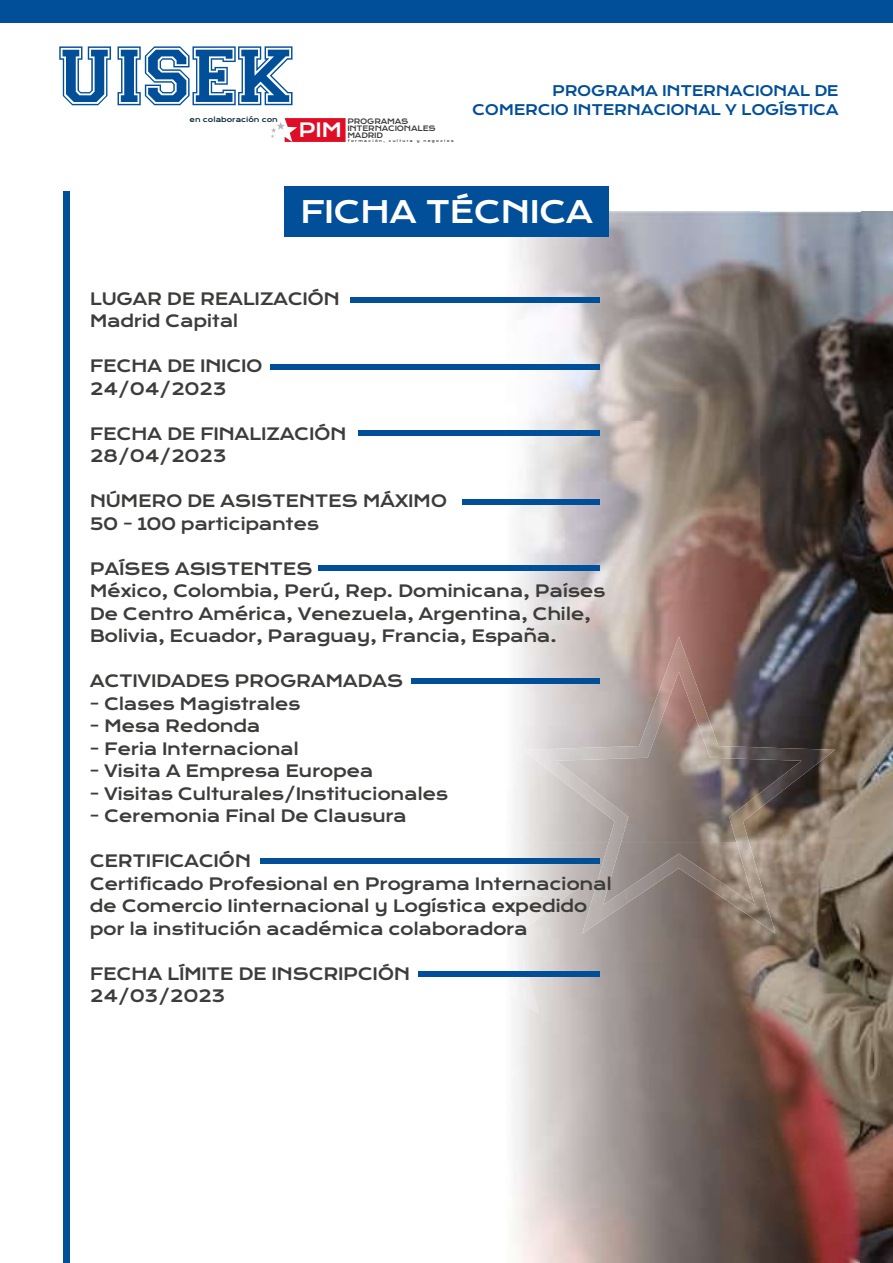
<style>
.page{position:relative;width:893px;height:1263px;background:#fff}
.page>*{position:absolute;margin:0;border:0;box-sizing:border-box;transform-origin:0 0}
.t1{font:30px "Krona One";letter-spacing:-.025em;color:#fff}
.t2{font:19.05px "Krona One";color:#fff}
.t3{font:16.5px/22.5px "Krona One";letter-spacing:-.025em;color:#3c3c3b}
.t4{font:14.25px/18.6px "Krona One";letter-spacing:-.025em;color:#014e99;text-align:right}
.t5{font:7.2px/7.1px "Krona One";letter-spacing:-.025em;color:#3c3c3b}
.t6{font:6.75px "Krona One";color:#072837}
.t7{font:3.45px "Krona One";letter-spacing:.4em;color:#3c3c3b}
</style>
<div class="page">
<img style="left:506px;top:212px;width:387px;height:1051px">
<img style="left:506px;top:212px;width:354px;height:1px">
<img style="left:626px;top:636px;width:105px;height:268px">
<img style="left:522px;top:746px;width:105px;height:89px">
<img style="left:731px;top:746px;width:104px;height:89px">
<img style="left:582px;top:834px;width:45px;height:99px">
<img style="left:731px;top:834px;width:44px;height:99px">
<img style="left:506px;top:883px;width:74px;height:130px">
<img style="left:506px;top:1069px;width:15px;height:12px">
<svg style="left:351px;top:863px;width:155px;height:114px"></svg>
<div style="left:284px;top:186px;width:324px;height:51px;background:#014e99"></div>
<div style="left:63px;top:192px;width:7px;height:1071px;background:#014e99"></div>
<div style="left:0;top:0;width:893px;height:22px;background:#014e99"></div>
<div style="left:462px;top:499px;width:138px;height:5px;background:#014e99"></div>
<div style="left:411px;top:678px;width:189px;height:6px;background:#014e99"></div>
<div style="left:419px;top:971px;width:181px;height:5px;background:#014e99"></div>
<div style="left:358px;top:430px;width:242px;height:6px;background:#014e99"></div>
<div style="left:319px;top:565px;width:281px;height:5px;background:#014e99"></div>
<div style="left:260px;top:858px;width:340px;height:5px;background:#014e99"></div>
<div style="left:271px;top:364px;width:329px;height:5px;background:#014e99"></div>
<div style="left:350px;top:297px;width:250px;height:5px;background:#014e99"></div>
<svg style="left:59px;top:46px;width:52px;height:59px"></svg>
<svg style="left:118px;top:46px;width:175px;height:59px"></svg>
<svg style="left:271px;top:118px;width:75px;height:24px"></svg>
<p class="t6" style="left:190px;top:115px;width:90px">en colaboración con</p>
<p class="t2" style="left:299px;top:119px;width:45px">PIM</p>
<p class="t5" style="left:347px;top:117px;width:90px">PROGRAMAS<br>INTERNACIONALES<br>MADRID</p>
<p class="t7" style="left:348px;top:138px;width:107px">formación, cultura y negocios</p>
<p class="t4" style="left:472px;top:81px;width:368px">PROGRAMA INTERNACIONAL DE<br>COMERCIO INTERNACIONAL Y LOGÍSTICA</p>
<h1 class="t1" style="left:300px;top:193px;width:295px">FICHA TÉCNICA</h1>
<p class="t3" style="left:90px;top:287px;width:252px">LUGAR DE REALIZACIÓN<br>Madrid Capital</p>
<p class="t3" style="left:90px;top:355px;width:174px">FECHA DE INICIO<br>24/04/2023</p>
<p class="t3" style="left:90px;top:423px;width:258px">FECHA DE FINALIZACIÓN<br>28/04/2023</p>
<p class="t3" style="left:90px;top:490px;width:359px">NÚMERO DE ASISTENTES MÁXIMO<br>50 - 100 participantes</p>
<p class="t3" style="left:90px;top:558px;width:517px">PAÍSES ASISTENTES<br>México, Colombia, Perú, Rep. Dominicana, Países De Centro América, Venezuela, Argentina, Chile, Bolivia, Ecuador, Paraguay, Francia, España.</p>
<p class="t3" style="left:90px;top:670px;width:315px">ACTIVIDADES PROGRAMADAS</p>
<p class="t3" style="left:90px;top:693px;width:212px">- Clases Magistrales</p>
<p class="t3" style="left:90px;top:715px;width:172px">- Mesa Redonda</p>
<p class="t3" style="left:90px;top:738px;width:211px">- Feria Internacional</p>
<p class="t3" style="left:90px;top:760px;width:285px">- Visita A Empresa Europea</p>
<p class="t3" style="left:90px;top:783px;width:360px">- Visitas Culturales/Institucionales</p>
<p class="t3" style="left:90px;top:805px;width:319px">- Ceremonia Final De Clausura</p>
<p class="t3" style="left:90px;top:850px;width:523px">CERTIFICACIÓN<br>Certificado Profesional en Programa Internacional de Comercio Iinternacional y Logística expedido por la institución académica colaboradora</p>
<p class="t3" style="left:90px;top:963px;width:322px">FECHA LÍMITE DE INSCRIPCIÓN<br>24/03/2023</p>
</div>
